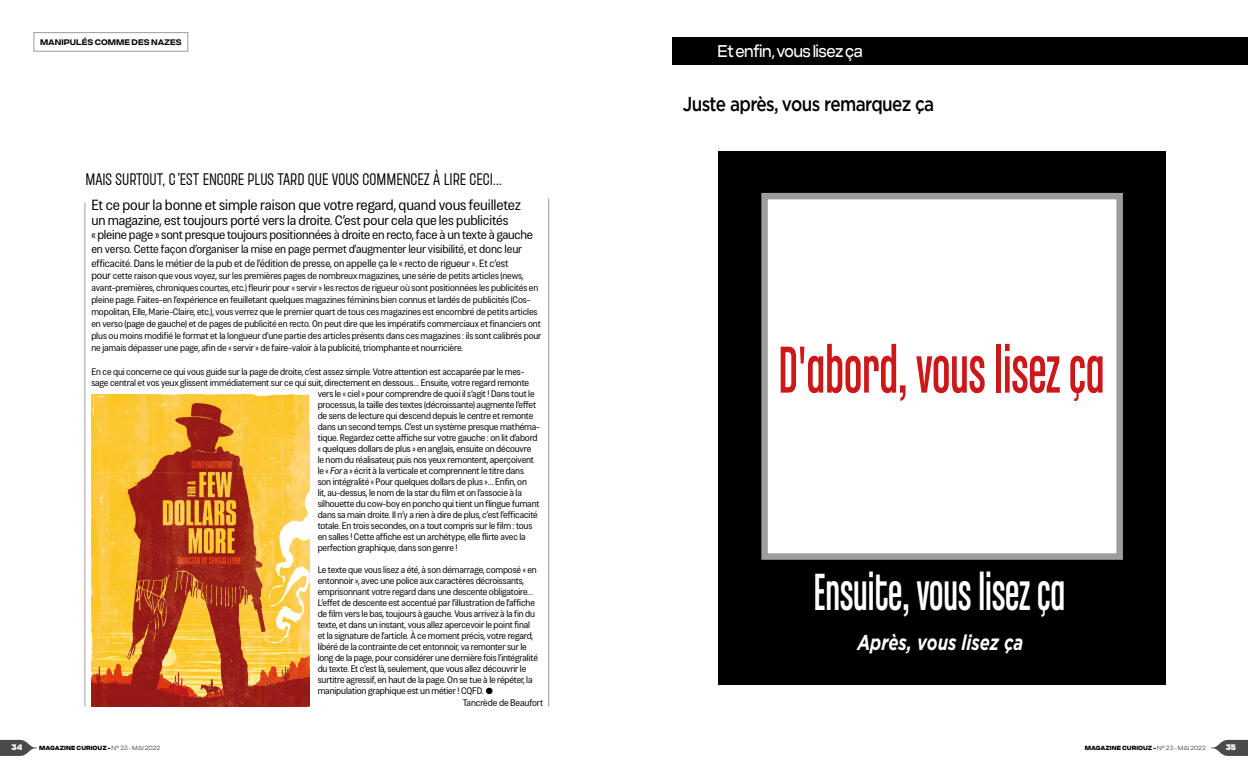
<style>
.page{position:relative;width:1248px;height:766px;background:#fff}
.page>*{position:absolute;margin:0;border:0;box-sizing:border-box;transform-origin:0 0}
.t1{font:70.4px "Chalet Comprime Cologne Eighty";color:#cd1719;scale:.78 1}
.t2{font:55.5px "Chalet Comprime Cologne Eighty";color:#fff;scale:.78 1}
.t3{font:italic 700 21.4px "Gotham";color:#fff;scale:.78 1}
.t4{font:500 20px "Gotham";letter-spacing:-.035em;color:#000;scale:.86 1}
.t5{font:300 18px "Roundkey";color:#000}
.t6{font:17px "Criteria CF";letter-spacing:-.035em;color:#fff;scale:.85 1}
.t7{font:300 14px "Cosima Core";letter-spacing:-.01em;color:#000}
.t8{font:300 13px "Cosima Core";letter-spacing:-.01em;color:#000}
.t9{font:300 12px "Cosima Core";letter-spacing:-.02em;color:#000}
.t10{font:300 11px "Cosima Core";letter-spacing:-.01em;color:#000}
.t11{font:300 10px "Cosima Core";letter-spacing:-.01em;color:#000}
.t12{font:300 9px/12px "Cosima Core";letter-spacing:-.015em;color:#000}
.t13{font:700 8.1px "Criteria CF";color:#000}
.t14{font:8px "Criteria CF Super";color:#fff}
.t15{font:6px "Criteria CF Super";color:#000}
.s1{font-size:10px}
.s2{font-style:italic}
.s3{font-family:"Criteria CF";font-weight:200}
</style>
<div class="page">
<div style="left:718px;top:151px;width:447px;height:534px;background:#000"></div>
<svg style="left:0;top:739px;width:37px;height:16px"></svg>
<svg style="left:1211px;top:739px;width:36px;height:16px"></svg>
<hr style="left:85px;top:202px;width:1px;height:504px;background:#9d9d9c">
<hr style="left:548px;top:198px;width:1px;height:508px;background:#9d9d9c">
<img style="left:91px;top:394px;width:218px;height:312px">
<div style="left:672px;top:37px;width:575px;height:28px;background:#000"></div>
<div style="left:761px;top:193px;width:361px;height:366px;background:#fff;border:6px solid #9d9d9c"></div>
<div style="left:34px;top:32px;width:154px;height:19px;border:1px solid #9d9d9c"></div>
<p class="t13" style="left:40px;top:35px;width:143px">MANIPULÉS COMME DES NAZES</p>
<h3 class="t5" style="left:85px;top:168px;width:418px">MAIS SURTOUT, C’EST ENCORE PLUS TARD QUE VOUS COMMENCEZ À LIRE CECI…</h3>
<h3 class="t7" style="left:91px;top:196px;width:431px">Et ce pour la bonne et simple raison que votre regard, quand vous feuilletez</h3>
<h3 class="t8" style="left:91px;top:212px;width:418px">un magazine, est toujours porté vers la droite. C’est pour cela que les publicités</h3>
<h3 class="t9" style="left:91px;top:227px;width:443px">« pleine page » sont presque toujours positionnées à droite en recto, face à un texte à gauche</h3>
<p class="t10" style="left:91px;top:242px;width:432px">en verso. Cette façon d’organiser la mise en page permet d’augmenter leur visibilité, et donc leur</p>
<p class="t11" style="left:91px;top:257px;width:418px">efficacité. Dans le métier de la pub et de l’édition de presse, on appelle ça le « recto de rigueur ». Et c’est</p>
<p class="t12" style="left:91px;top:270px;width:451px"><span class="s1">pour</span> cette raison que vous voyez, sur les premières pages de nombreux magazines, une série de petits articles (news, avant-premières, chroniques courtes, etc.) fleurir pour « servir » les rectos de rigueur où sont positionnées les publicités en pleine page. Faites-en l’expérience en feuilletant quelques magazines féminins bien connus et lardés de publicités (Cos&shy;mopolitan, Elle, Marie-Claire, etc.), vous verrez que le premier quart de tous ces magazines est encombré de petits articles en verso (page de gauche) et de pages de publicité en recto. On peut dire que les impératifs commerciaux et financiers ont plus ou moins modifié le format et la longueur d’une partie des articles présents dans ces magazines : ils sont calibrés pour ne jamais dépasser une page, afin de « servir » de faire-valoir à la publicité, triomphante et nourricière.</p>
<p class="t12" style="left:91px;top:366px;width:434px">En ce qui concerne ce qui vous guide sur la page de droite, c’est assez simple. Votre attention est accaparée par le mes-</p>
<p class="t12" style="left:91px;top:377px;width:439px">sage central et vos yeux glissent immédiatement sur ce qui suit, directement en dessous… Ensuite, votre regard remonte</p>
<p class="t12" style="left:317px;top:388px;width:218px">vers le « ciel » pour comprendre de quoi il s’agit ! Dans tout le</p>
<p class="t12" style="left:317px;top:399px;width:220px">processus, la taille des textes (décroissante) augmente l’effet</p>
<p class="t12" style="left:317px;top:410px;width:217px">de sens de lecture qui descend depuis le centre et remonte</p>
<p class="t12" style="left:317px;top:421px;width:224px">dans un second temps. C’est un système presque mathéma-</p>
<p class="t12" style="left:317px;top:432px;width:221px">tique. Regardez cette affiche sur votre gauche : on lit d’abord</p>
<p class="t12" style="left:317px;top:443px;width:215px">« quelques dollars de plus » en anglais, ensuite on découvre</p>
<p class="t12" style="left:317px;top:454px;width:218px">le nom du réalisateur, puis nos yeux remontent, aperçoivent</p>
<p class="t12" style="left:317px;top:465px;width:208px">le « <span class="s2">For</span> a » écrit à la verticale et comprennent le titre dans</p>
<p class="t12" style="left:317px;top:476px;width:211px">son intégralité « Pour quelques dollars de plus »… Enfin, on</p>
<p class="t12" style="left:317px;top:487px;width:206px">lit, au-dessus, le nom de la star du film et on l’associe à la</p>
<p class="t12" style="left:317px;top:498px;width:223px">silhouette du cow-boy en poncho qui tient un flingue fumant</p>
<p class="t12" style="left:317px;top:509px;width:222px">dans sa main droite. Il n’y a rien à dire de plus, c’est l’efficacité</p>
<p class="t12" style="left:317px;top:520px;width:216px">totale. En trois secondes, on a tout compris sur le film : tous</p>
<p class="t12" style="left:317px;top:531px;width:210px">en salles ! Cette affiche est un archétype, elle flirte avec la</p>
<p class="t12" style="left:317px;top:542px;width:141px">perfection graphique, dans son genre !</p>
<p class="t12" style="left:317px;top:564px;width:220px">Le texte que vous lisez a été, à son démarrage, composé « en</p>
<p class="t12" style="left:317px;top:575px;width:208px">entonnoir », avec une police aux caractères décroissants,</p>
<p class="t12" style="left:317px;top:586px;width:217px">emprisonnant votre regard dans une descente obligatoire…</p>
<p class="t12" style="left:317px;top:597px;width:219px">L’effet de descente est accentué par l’illustration de l’affiche</p>
<p class="t12" style="left:317px;top:608px;width:219px">de film vers le bas, toujours à gauche. Vous arrivez à la fin du</p>
<p class="t12" style="left:317px;top:619px;width:214px">texte, et dans un instant, vous allez apercevoir le point final</p>
<p class="t12" style="left:317px;top:630px;width:217px">et la signature de l’article. À ce moment précis, votre regard,</p>
<p class="t12" style="left:317px;top:641px;width:211px">libéré de la contrainte de cet entonnoir, va remonter sur le</p>
<p class="t12" style="left:317px;top:652px;width:222px">long de la page, pour considérer une dernière fois l’intégralité</p>
<p class="t12" style="left:317px;top:663px;width:210px">du texte. Et c’est là, seulement, que vous allez découvrir le</p>
<p class="t12" style="left:317px;top:674px;width:216px">surtitre agressif, en haut de la page. On se tue à le répéter, la</p>
<p class="t12" style="left:317px;top:685px;width:177px">manipulation graphique est un métier ! CQFD. ●</p>
<p class="t12" style="left:462px;top:696px;width:82px">Tancrède de Beaufort</p>
<h3 class="t6" style="left:717px;top:38px;width:172px">Et enfin, vous lisez ça</h3>
<h3 class="t4" style="left:682px;top:90px;width:294px">Juste après, vous remarquez ça</h3>
<h1 class="t1" style="left:778px;top:331px;width:420px">D'abord, vous lisez ça</h1>
<h2 class="t2" style="left:813px;top:561px;width:324px">Ensuite, vous lisez ça</h2>
<h3 class="t3" style="left:857px;top:628px;width:214px">Après, vous lisez ça</h3>
<p class="t14" style="left:12px;top:740px;width:12px">34</p>
<p class="t15" style="left:39px;top:742px;width:123px">MAGAZINE CURIOUZ - <span class="s3">N° 23 - MAI 2022</span></p>
<p class="t15" style="left:1084px;top:742px;width:123px">MAGAZINE CURIOUZ - <span class="s3">N° 23 - MAI 2022</span></p>
<p class="t14" style="left:1225px;top:740px;width:12px">35</p>
</div>
